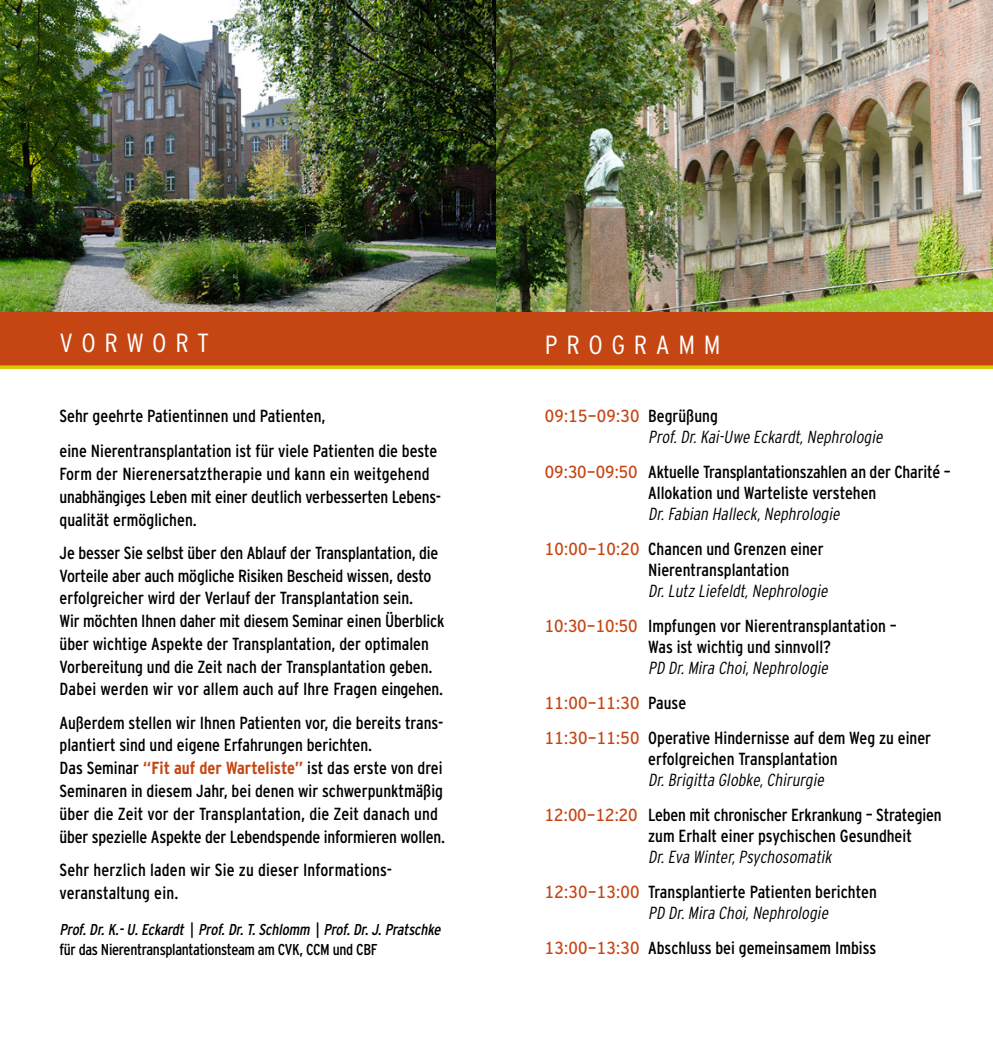
<style>
.page{position:relative;width:993px;height:1042px;background:#fff}
.page>*{position:absolute;margin:0;border:0;box-sizing:border-box;transform-origin:0 0}
.t1{font:300 condensed 26.25px "Interstate";letter-spacing:.3em;color:#fff;scale:1.1 1}
.t2{font:condensed 17.5px/22.8px "Interstate";color:#000}
.t3{font:italic 300 condensed 17.5px/35px "Interstate";color:#000}
.t4{font:condensed 17.5px "Interstate Tab";color:#c54613}
.t5{font:italic condensed 15.75px/19.2px "Interstate";color:#000}
.s1{font-weight:700;color:#c54613}
.s2{font-style:normal}
.s3{font-family:"Interstate";color:#000}
.s4{font-weight:300;font-style:italic}
.s5{font-family:"Interstate Tab";color:#c54613}
.s6{font-family:"Interstate Tab";font-weight:400;font-style:normal;color:#c54613}
.s7{font-weight:400;font-style:normal}
</style>
<div class="page">
<img style="left:0;top:0;width:992px;height:313px">
<div style="left:0;top:313px;width:992px;height:54px;background:#c54613"></div>
<svg style="left:0;top:365px;width:992px;height:4px;background:#dabb06"></svg>
<h1 class="t1" style="left:60px;top:328px;width:137px">VORWORT</h1>
<p class="t2" style="left:60px;top:399px;width:379px;line-height:35px">Sehr geehrte Patientinnen und Patienten,<br>eine Nierentransplantation ist für viele Patienten die beste</p>
<p class="t2" style="left:60px;top:462px;width:383px">Form der Nierenersatztherapie und kann ein weitgehend unabhängiges Leben mit einer deutlich verbesserten Lebens&shy;qualität ermöglichen.</p>
<p class="t2" style="left:60px;top:541px;width:386px">Je besser Sie selbst über den Ablauf der Transplantation, die Vorteile aber auch mögliche Risiken Bescheid wissen, desto erfolgreicher wird der Verlauf der Transplantation sein.<br>Wir möchten Ihnen daher mit diesem Seminar einen Überblick über wichtige Aspekte der Transplantation, der optimalen Vorbereitung und die Zeit nach der Transplantation geben.<br>Dabei werden wir vor allem auch auf Ihre Fragen eingehen.</p>
<p class="t2" style="left:60px;top:711px;width:387px">Außerdem stellen wir Ihnen Patienten vor, die bereits trans&shy;plantiert sind und eigene Erfahrungen berichten.<br>Das Seminar <span class="s1">“Fit auf der Warteliste”</span> ist das erste von drei Seminaren in diesem Jahr, bei denen wir schwerpunktmäßig über die Zeit vor der Transplantation, die Zeit danach und über spezielle Aspekte der Lebendspende informieren wollen.</p>
<p class="t2" style="left:60px;top:858px;width:334px">Sehr herzlich laden wir Sie zu dieser Informations&shy;veranstaltung ein.</p>
<p class="t5" style="left:60px;top:920px;width:385px">Prof.Dr.K.-U.Eckardt <span class="s2">|</span> Prof.Dr.T.Schlomm <span class="s2">|</span> Prof.Dr.J.Pratschke <span class="s2">für das Nierentransplantationsteam am CVK, CCM und CBF</span></p>
<h1 class="t1" style="left:544px;top:330px;width:161px">PROGRAMM</h1>
<p class="t4" style="left:544px;top:406px;width:174px">09:15-09:30 <span class="s3">Begrüßung</span></p>
<p class="t2" style="left:544px;top:419px;width:407px;line-height:35px;text-indent:103px"><span class="s4">Prof. Dr. Kai-Uwe Eckardt, Nephrologie<br></span><span class="s5">09:30-09:50</span> Aktuelle Transplantationszahlen an der Charité –</p>
<p class="t2" style="left:648px;top:481px;width:229px">Allokation und Warteliste verstehen</p>
<p class="t3" style="left:544px;top:496px;width:299px;text-indent:103px">Dr. Fabian Halleck, Nephrologie<br><span class="s6">10:00-10:20</span> <span class="s7">Chancen und Grenzen einer</span></p>
<p class="t2" style="left:648px;top:558px;width:142px">Nierentransplantation</p>
<p class="t2" style="left:544px;top:573px;width:353px;line-height:35px;text-indent:103px"><span class="s4">Dr. Lutz Liefeldt, Nephrologie<br></span><span class="s5">10:30-10:50</span> Impfungen vor Nierentransplantation –</p>
<p class="t2" style="left:648px;top:635px;width:184px">Was ist wichtig und sinnvoll?</p>
<p class="t3" style="left:648px;top:650px;width:184px">PD Dr. Mira Choi, Nephrologie</p>
<p class="t4" style="left:544px;top:693px;width:143px">11:00-11:30 <span class="s3">Pause</span></p>
<p class="t2" style="left:544px;top:727px;width:387px;line-height:21px;text-align:center"><span class="s5">11:30-11:50</span> Operative Hindernisse auf dem Weg zu einer erfolgreichen Transplantation</p>
<p class="t2" style="left:544px;top:762px;width:398px;line-height:35px;text-indent:103px"><span class="s4">Dr. Brigitta Globke, Chirurgie<br></span><span class="s5">12:00-12:20</span> Leben mit chronischer Erkrankung – Strategien</p>
<p class="t2" style="left:648px;top:824px;width:265px">zum Erhalt einer psychischen Gesundheit</p>
<p class="t2" style="left:544px;top:839px;width:333px;line-height:35px;text-indent:103px"><span class="s4">Dr. Eva Winter, Psychosomatik<br></span><span class="s5">12:30-13:00</span> Transplantierte Patienten berichten</p>
<p class="t2" style="left:544px;top:895px;width:333px;line-height:35px;text-indent:103px"><span class="s4">PD Dr. Mira Choi, Nephrologie<br></span><span class="s5">13:00-13:30</span> Abschluss bei gemeinsamem Imbiss</p>
</div>
